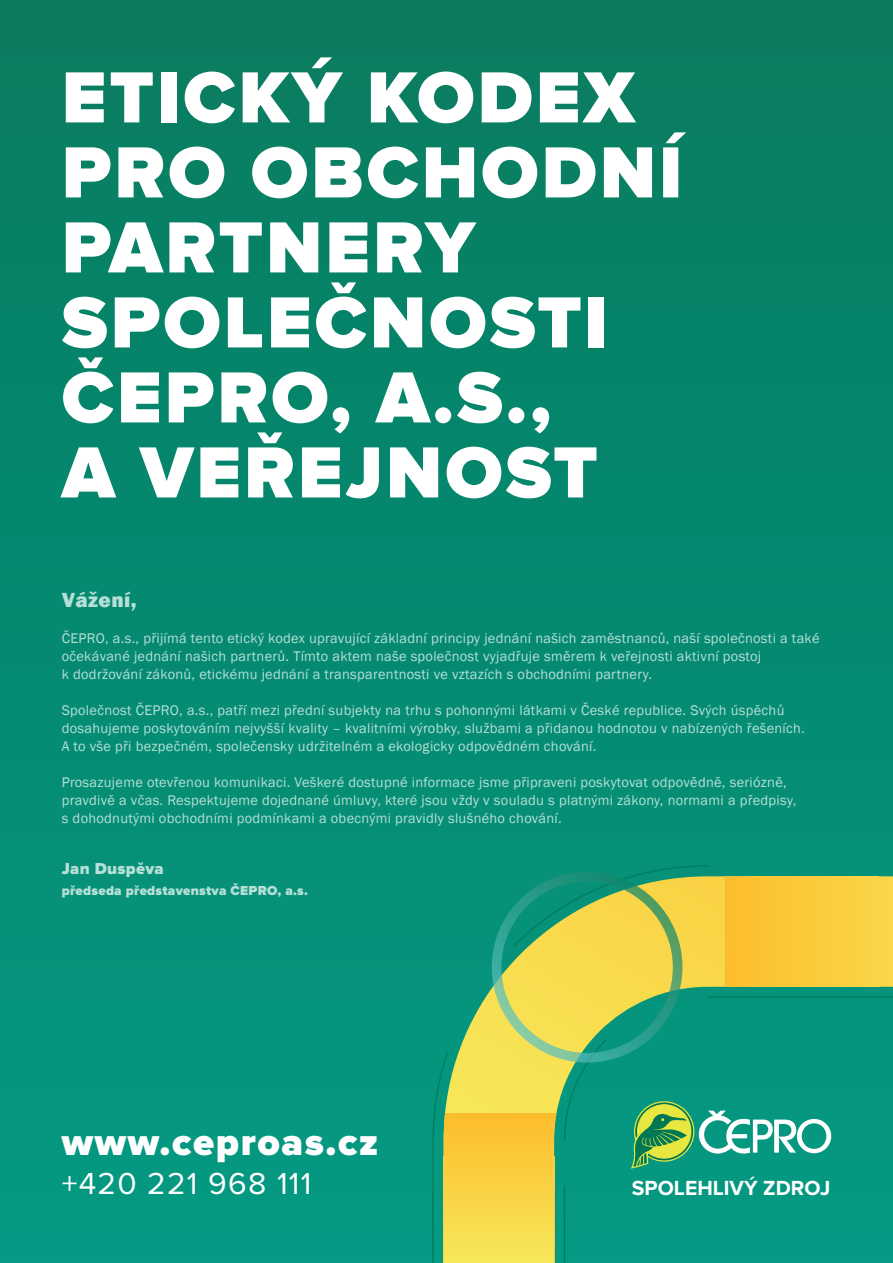
<style>
.page{position:relative;width:893px;height:1263px;background:#fff}
.page>*{position:absolute;margin:0;border:0;box-sizing:border-box;transform-origin:0 0}
.t1{font:900 75px/75px "Proxima Nova";letter-spacing:.04em;color:#fff}
.t2{font:900 39px "Proxima Nova";letter-spacing:.04em;color:#fff}
.t3{font:31.5px "Proxima Nova";letter-spacing:.04em;color:#fff}
.t4{font:700 21.15px "Proxima Nova";color:#fff}
.t5{font:800 21px "Franklin Gothic";letter-spacing:.02em;color:#b6e0d7}
.t6{font:900 16.5px "Proxima Nova";letter-spacing:.02em;color:#b6e0d7}
.t7{font:14.4px/18px "Franklin Gothic";letter-spacing:.02em;color:#b6e0d7}
.t8{font:900 13.5px "Proxima Nova";letter-spacing:.02em;color:#b6e0d7}
</style>
<div class="page">
<div style="left:0;top:0;width:893px;height:1263px;background:linear-gradient(to bottom,#087b5f,#049a83)"></div>
<svg style="left:432px;top:864px;width:461px;height:399px;background:#66af69"></svg>
<h1 class="t1" style="left:62px;top:62px;width:622px">ETICKÝ KODEX<br>PRO OBCHODNÍ<br>PARTNERY<br>SPOLEČNOSTI<br>ČEPRO, A.S.,<br>A VEŘEJNOST</h1>
<h3 class="t5" style="left:62px;top:586px;width:76px">Vážení,</h3>
<p class="t7" style="left:62px;top:629px;width:759px">ČEPRO, a.s., přijímá tento etický kodex upravující základní principy jednání našich zaměstnanců, naší společnosti a také očekávané jednání našich partnerů. Tímto aktem naše společnost vyjadřuje směrem k veřejnosti aktivní postoj<br>k dodržování zákonů, etickému jednání a transparentnosti ve vztazích s obchodními partnery.</p>
<p class="t7" style="left:62px;top:701px;width:745px">Společnost ČEPRO, a.s., patří mezi přední subjekty na trhu s pohonnými látkami v České republice. Svých úspěchů dosahujeme poskytováním nejvyšší kvality – kvalitními výrobky, službami a přidanou hodnotou v nabízených řešeních.<br>A to vše při bezpečném, společensky udržitelném a ekologicky odpovědném chování.</p>
<p class="t7" style="left:62px;top:773px;width:736px">Prosazujeme otevřenou komunikaci. Veškeré dostupné informace jsme připraveni poskytovat odpovědně, seriózně, pravdivě a včas. Respektujeme dojednané úmluvy, které jsou vždy v souladu s platnými zákony, normami a předpisy, s dohodnutými obchodními podmínkami a obecnými pravidly slušného chování.</p>
<p class="t6" style="left:62px;top:859px;width:104px">Jan Duspěva</p>
<p class="t8" style="left:62px;top:882px;width:248px">předseda představenstva ČEPRO, a.s.</p>
<h2 class="t2" style="left:62px;top:1120px;width:318px">www.ceproas.cz</h2>
<h3 class="t3" style="left:62px;top:1169px;width:251px">+420 221 968 111</h3>
<h3 class="t4" style="left:632px;top:1175px;width:200px">SPOLEHLIVÝ ZDROJ</h3>
</div>
